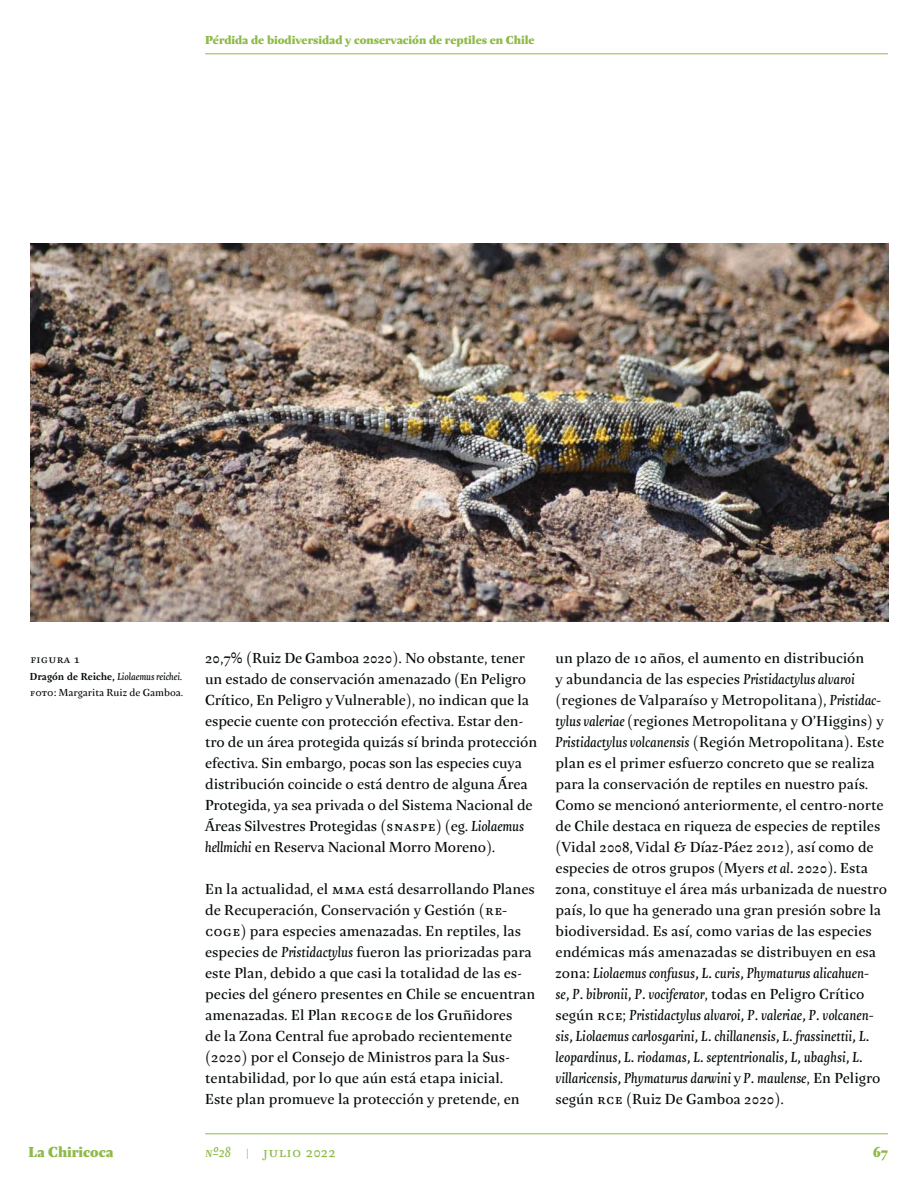
<style>
.page{position:relative;width:918px;height:1188px;background:#fff}
.page>*{position:absolute;margin:0;border:0;box-sizing:border-box;transform-origin:0 0}
.t1{font:15px/21px "Queltehue Pro Gris";color:#040909}
.t2{font:italic 15px/21px "Queltehue Pro";color:#040909}
.t3{font:15px "Queltehue Pro";color:#8eba47}
.t4{font:15px "Queltehue Pro Super Negra";color:#8eba47}
.t5{font:12px "Queltehue Pro Super Negra";color:#8eba47}
.t6{font:12px "Queltehue Pro";color:#040909}
.t7{font:italic 10.5px "Queltehue Pro";color:#040909}
.t8{font:10.5px "Queltehue Pro Gris";color:#040909}
.s1{font-weight:700;font-style:normal}
.s2{font-family:"Queltehue Pro Gris";font-style:normal}
.s3{font-family:"Queltehue Pro"}
.s4{font-family:"Queltehue Pro";font-style:italic}
.s5{font-style:normal}
.s6{font-style:italic}
</style>
<div class="page">
<hr style="left:205px;top:1134px;width:683px;height:1px;background:#8eba47">
<hr style="left:205px;top:54px;width:683px;height:1px;background:#8eba47">
<img style="left:30px;top:243px;width:858px;height:378px">
<p class="t5" style="left:205px;top:33px;width:331px">Pérdida de biodiversidad y conservación de reptiles en Chile</p>
<p class="t6" style="left:30px;top:652px;width:51px">figura 1</p>
<p class="t7" style="left:30px;top:672px;width:154px"><span class="s1">Dragón de Reiche,</span> Liolaemus reichei<span class="s2">.</span></p>
<p class="t8" style="left:30px;top:688px;width:155px"><span class="s3">foto:</span> Margarita Ruiz de Gamboa.</p>
<p class="t1" style="left:205px;top:649px;width:333px">20,7<span class="s3">%</span> (Ruiz De Gamboa 2020). No obstante, tener un estado de conservación amenazado (En Peligro Crítico, En Peligro y Vulnerable), no indican que la especie cuente con protección efectiva. Estar den&shy;tro de un área protegida quizás sí brinda protección efectiva. Sin embargo, pocas son las especies cuya distribución coincide o está dentro de alguna <span class="s3">Á</span>rea Protegida, ya sea privada o del Sistema Nacional de <span class="s3">Á</span>reas Silvestres Protegidas (<span class="s3">snaspe</span>) (eg. <span class="s4">Liolaemus hellmichi</span> en Reserva Nacional Morro Moreno).</p>
<p class="t1" style="left:205px;top:880px;width:332px">En la actualidad, el <span class="s3">mma</span> está desarrollando Planes de Recuperación, Conservación y Gestión (<span class="s3">re&shy;coge</span>) para especies amenazadas. En reptiles, las especies de <span class="s4">Pristidactylus</span> fueron las priorizadas para este Plan, debido a que casi la totalidad de las es&shy;pecies del género presentes en Chile se encuentran amenazadas. El Plan <span class="s3">recoge</span> de los Gruñidores<br>de la Zona Central fue aprobado recientemente (2020) por el Consejo de Ministros para la Sus&shy;tentabilidad, por lo que aún está etapa inicial.<br>Este plan promueve la protección y pretende, en</p>
<p class="t1" style="left:556px;top:649px;width:333px">un plazo de 10 años, el aumento en distribución<br>y abundancia de las especies <span class="s4">Pristidactylus alvaroi </span>(regiones de Valparaíso y Metropolitana), <span class="s4">Pristidac&shy;tylus valeriae</span> (regiones Metropolitana y O’Higgins) y <span class="s4">Pristidactylus volcanensis</span> (Región Metropolitana). Este plan es el primer esfuerzo concreto que se realiza para la conservación de reptiles en nuestro país.<br>Como se mencionó anteriormente, el centro-norte de Chile destaca en riqueza de especies de reptiles (Vidal 2008, Vidal &amp; Díaz-Páez 2012), así como de especies de otros grupos (Myers <span class="s4">et al.</span> 2020). Esta zona, constituye el área más urbanizada de nuestro país, lo que ha generado una gran presión sobre la biodiversidad. Es así, como varias de las especies endémicas más amenazadas se distribuyen en esa</p>
<p class="t2" style="left:556px;top:964px;width:326px"><span class="s2">zona:</span> Liolaemus confusus, L. curis, Phymaturus alicahuen&shy;se, P. bibronii, P. vociferator<span class="s2">, todas en Peligro Crítico según</span> <span class="s5">rce</span><span class="s2">;</span> Pristidactylus alvaroi, P. valeriae, P. volcanen&shy;sis, Liolaemus carlosgarini, L. chillanensis, L. frassinettii, L. leopardinus, L. riodamas, L. septentrionalis, L, ubaghsi, L. villaricensis, Phymaturus darwini <span class="s2">y</span> P. maulense<span class="s2">, En Peligro</span></p>
<p class="t1" style="left:556px;top:1090px;width:230px">según <span class="s3">rce</span> (Ruiz De Gamboa 2020).</p>
<p class="t4" style="left:28px;top:1144px;width:87px">La Chiricoca</p>
<p class="t3" style="left:205px;top:1144px;width:132px"><span class="s6">nº28</span> | julio 2022</p>
<p class="t4" style="left:873px;top:1144px;width:16px">67</p>
</div>
